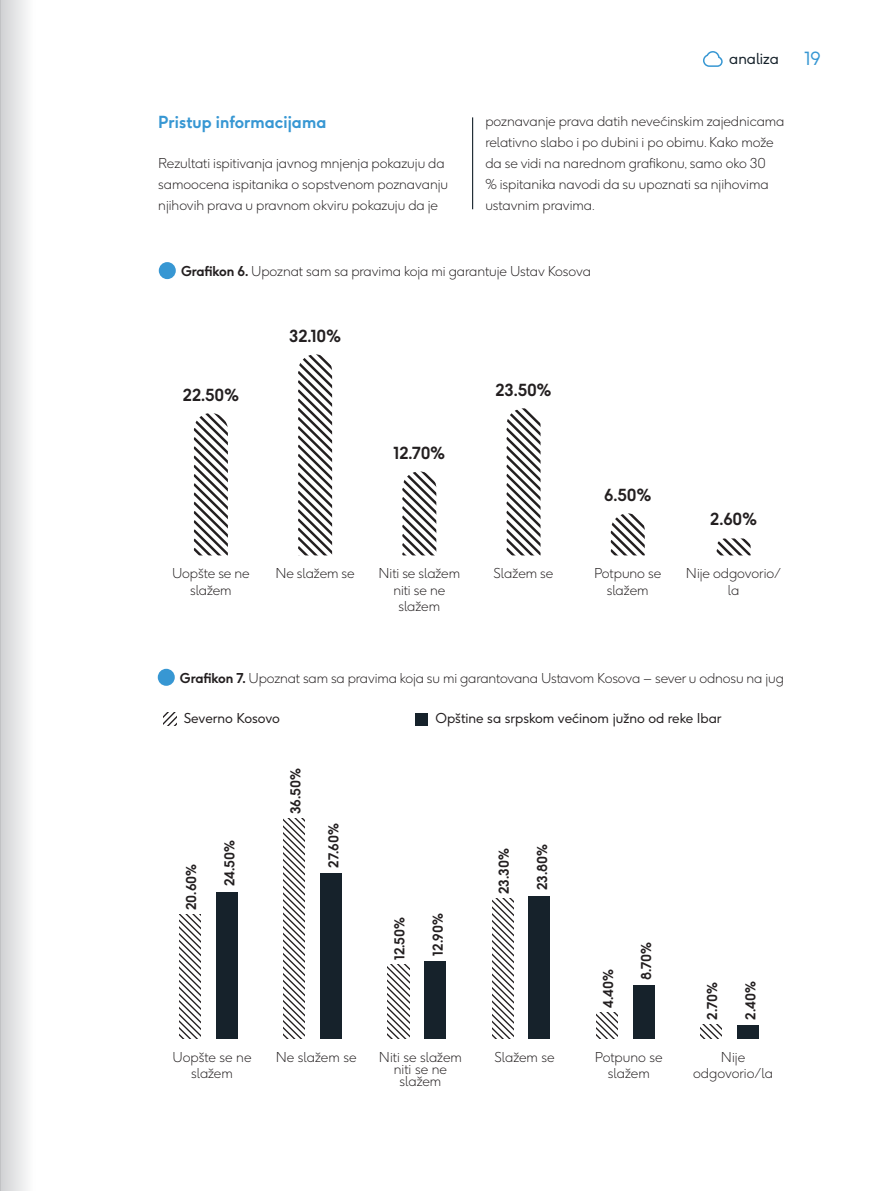
<style>
.page{position:relative;width:872px;height:1191px;background:#fff}
.page>*{position:absolute;margin:0;border:0;box-sizing:border-box;transform-origin:0 0}
.t1{font:18px "F37 Ginger Pro";color:#3797d3}
.t2{font:700 16.5px "F37 Ginger Pro";letter-spacing:-.005em;color:#231f20}
.t3{font:700 16.5px "F37 Ginger Pro";letter-spacing:.005em;color:#3797d3}
.t4{font:15px "F37 Ginger Pro";color:#16222b}
.t5{font:300 13.5px/20.9px "F37 Ginger Pro";letter-spacing:-.005em;color:#231f20;text-align:center}
.t6{font:700 13.5px "F37 Ginger Pro";color:#231f20}
.t7{font:13.5px "F37 Ginger Pro";color:#231f20}
.s1{font-weight:700}
</style>
<div class="page">
<svg style="left:703px;top:51px;width:19px;height:16px"></svg>
<hr style="left:472px;top:117px;width:1px;height:92px;background:#16222b">
<div style="left:159px;top:262px;width:17px;height:17px;background:#3797d3;border-radius:50%"></div>
<svg style="left:194px;top:413px;width:34px;height:142px"></svg>
<svg style="left:298px;top:354px;width:34px;height:201px"></svg>
<svg style="left:402px;top:471px;width:34px;height:84px"></svg>
<svg style="left:506px;top:408px;width:34px;height:147px"></svg>
<svg style="left:610px;top:513px;width:35px;height:42px"></svg>
<svg style="left:716px;top:538px;width:34px;height:17px"></svg>
<div style="left:158px;top:669px;width:17px;height:17px;background:#3797d3;border-radius:50%"></div>
<svg style="left:164px;top:712px;width:12px;height:13px"></svg>
<div style="left:415px;top:713px;width:13px;height:13px;background:#16222b"></div>
<svg style="left:179px;top:914px;width:22px;height:124px"></svg>
<div style="left:216px;top:892px;width:21px;height:146px;background:#16222b"></div>
<svg style="left:284px;top:819px;width:21px;height:219px"></svg>
<div style="left:320px;top:873px;width:22px;height:165px;background:#16222b"></div>
<svg style="left:388px;top:964px;width:21px;height:74px"></svg>
<div style="left:424px;top:961px;width:22px;height:77px;background:#16222b"></div>
<svg style="left:492px;top:898px;width:21px;height:140px"></svg>
<div style="left:529px;top:895px;width:21px;height:143px;background:#16222b"></div>
<svg style="left:596px;top:1012px;width:21px;height:26px"></svg>
<div style="left:633px;top:985px;width:21px;height:53px;background:#16222b"></div>
<svg style="left:700px;top:1024px;width:21px;height:14px"></svg>
<div style="left:737px;top:1025px;width:21px;height:13px;background:#16222b"></div>
<div style="left:0;top:0;width:36px;height:1191px;background:linear-gradient(to right,#d0d1d3,#fff)"></div>
<hr style="left:0;top:0;width:1px;height:1191px;background:#bcbdc0">
<p class="t3" style="left:158px;top:111px;width:169px">Pristup informacijama</p>
<p class="t5" style="left:158px;top:153px;width:291px;text-align:left">Rezultati ispitivanja javnog mnjenja pokazuju da samoocena ispitanika o sopstvenom poznavanju njihovih prava u pravnom okviru pokazuju da je</p>
<p class="t4" style="left:729px;top:49px;width:51px">analiza</p>
<h1 class="t1" style="left:804px;top:47px;width:18px">19</h1>
<p class="t5" style="left:485px;top:111px;width:301px;text-align:left">poznavanje prava datih nevećinskim zajednicama relativno slabo i po dubini i po obimu. Kako može da se vidi na narednom grafikonu, samo oko 30<br>% ispitanika navodi da su upoznati sa njihovima ustavnim pravima.</p>
<p class="t5" style="left:181px;top:261px;width:411px"><span class="s1">Grafikon 6.</span> Upoznat sam sa pravima koja mi garantuje Ustav Kosova</p>
<p class="t2" style="left:183px;top:384px;width:57px">22.50%</p>
<p class="t2" style="left:289px;top:325px;width:53px">32.10%</p>
<p class="t2" style="left:393px;top:442px;width:53px">12.70%</p>
<p class="t2" style="left:495px;top:379px;width:57px">23.50%</p>
<p class="t2" style="left:604px;top:484px;width:48px">6.50%</p>
<p class="t2" style="left:710px;top:508px;width:48px">2.60%</p>
<p class="t5" style="left:172px;top:565px;width:79px;line-height:16.5px">Uopšte se ne slažem</p>
<p class="t5" style="left:275px;top:563px;width:81px">Ne slažem se</p>
<p class="t5" style="left:378px;top:565px;width:83px;line-height:16.5px">Niti se slažem niti se ne slažem</p>
<p class="t5" style="left:493px;top:563px;width:61px">Slažem se</p>
<p class="t5" style="left:594px;top:565px;width:69px;line-height:16.5px">Potpuno se slažem</p>
<p class="t5" style="left:686px;top:565px;width:97px;line-height:16.5px">Nije odgovorio/ la</p>
<p class="t5" style="left:180px;top:667px;width:605px"><span class="s1">Grafikon 7.</span> Upoznat sam sa pravima koja su mi garantovana Ustavom Kosova – sever u odnosu na jug</p>
<p class="t7" style="left:184px;top:709px;width:98px">Severno Kosovo</p>
<p class="t7" style="left:435px;top:709px;width:287px">Opštine sa srpskom većinom južno od reke Ibar</p>
<p class="t6" style="left:182px;top:910px;width:48px;rotate:-90deg">20.60%</p>
<p class="t6" style="left:221px;top:886px;width:48px;rotate:-90deg">24.50%</p>
<p class="t6" style="left:287px;top:814px;width:48px;rotate:-90deg">36.50%</p>
<p class="t6" style="left:325px;top:867px;width:46px;rotate:-90deg">27.60%</p>
<p class="t6" style="left:391px;top:960px;width:45px;rotate:-90deg">12.50%</p>
<p class="t6" style="left:429px;top:955px;width:44px;rotate:-90deg">12.90%</p>
<p class="t6" style="left:495px;top:894px;width:47px;rotate:-90deg">23.30%</p>
<p class="t6" style="left:533px;top:890px;width:48px;rotate:-90deg">23.80%</p>
<p class="t5" style="left:172px;top:1049px;width:80px;line-height:16.2px">Uopšte se ne slažem</p>
<p class="t5" style="left:276px;top:1047px;width:82px">Ne slažem se</p>
<p class="t5" style="left:379px;top:1051px;width:85px;line-height:12px">Niti se slažem niti se ne slažem</p>
<p class="t5" style="left:494px;top:1047px;width:62px">Slažem se</p>
<p class="t6" style="left:599px;top:1007px;width:41px;rotate:-90deg">4.40%</p>
<p class="t6" style="left:637px;top:980px;width:40px;rotate:-90deg">8.70%</p>
<p class="t5" style="left:595px;top:1049px;width:69px;line-height:16.2px">Potpuno se slažem</p>
<p class="t6" style="left:703px;top:1019px;width:39px;rotate:-90deg">2.70%</p>
<p class="t6" style="left:741px;top:1020px;width:40px;rotate:-90deg">2.40%</p>
<p class="t5" style="left:693px;top:1049px;width:81px;line-height:16.2px">Nije odgovorio/la</p>
</div>
